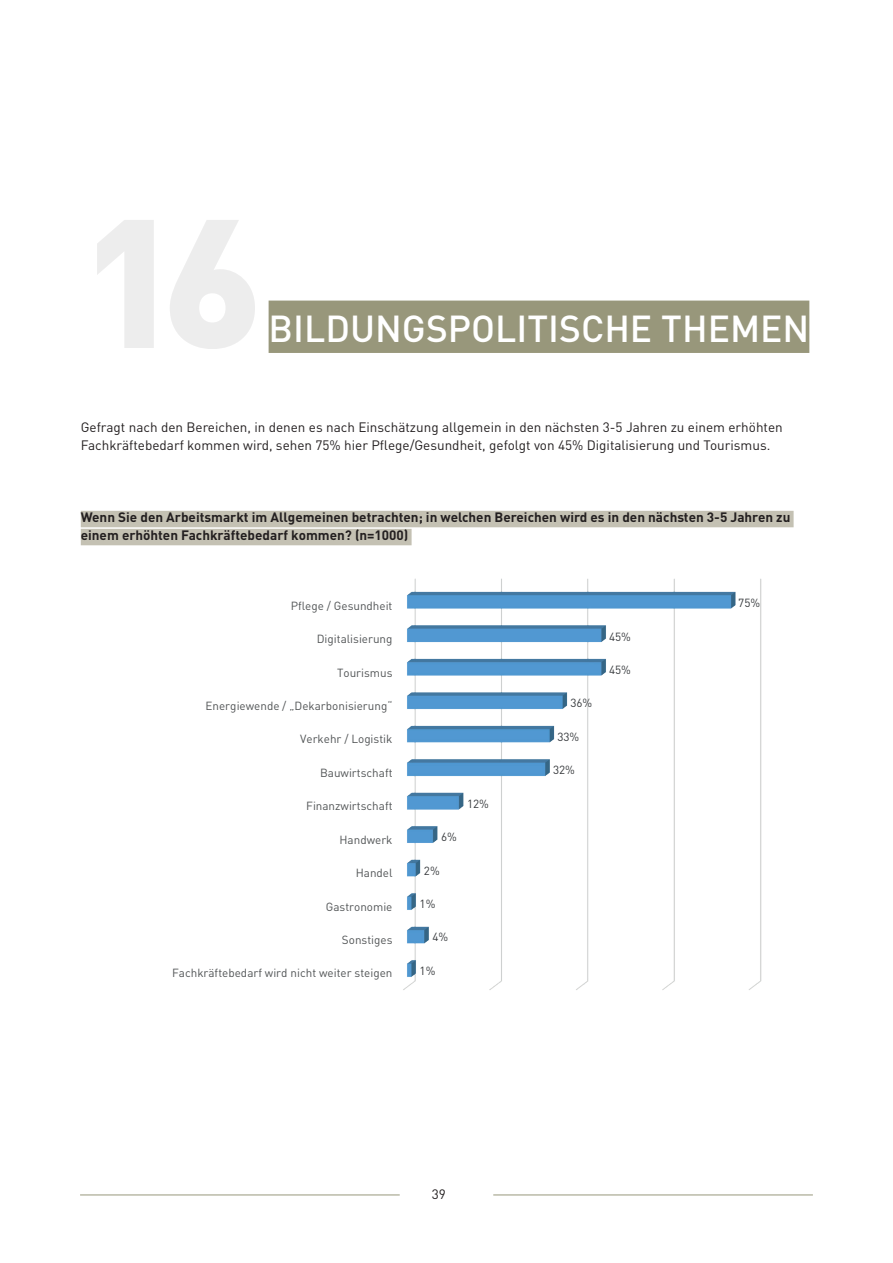
<style>
.page{position:relative;width:893px;height:1263px;background:#fff}
.page>*{position:absolute;margin:0;border:0;box-sizing:border-box;transform-origin:0 0}
.t1{font:500 37.05px "DIN Pro";color:#fff}
.t2{font:13.5px/18px "DIN Pro";color:#231f20}
.t3{font:700 13.5px/18px "DIN Pro";color:#231f20}
.t4{font:11.7px "DIN Pro";color:#515455}
.t5{font:11.7px "DIN Pro";color:#36393c}
</style>
<div class="page">
<hr style="left:80px;top:1194px;width:320px;height:1px;background:#98977b">
<hr style="left:493px;top:1194px;width:320px;height:1px;background:#98977b">
<div style="left:81px;top:511px;width:713px;height:16px;background:#c4c1b3"></div>
<div style="left:81px;top:529px;width:331px;height:16px;background:#c4c1b3"></div>
<div style="left:269px;top:301px;width:540px;height:52px;background:#98977b"></div>
<img style="left:403px;top:578px;width:359px;height:412px">
<h1 class="t1" style="left:269px;top:303px;width:542px">BILDUNGSPOLITISCHE THEMEN</h1>
<p class="t2" style="left:81px;top:418px;width:703px">Gefragt nach den Bereichen, in denen es nach Einschätzung allgemein in den nächsten 3-5 Jahren zu einem erhöhten<br>Fachkräftebedarf kommen wird, sehen 75% hier Pflege/Gesundheit, gefolgt von 45% Digitalisierung und Tourismus.</p>
<p class="t3" style="left:81px;top:508px;width:711px">Wenn Sie den Arbeitsmarkt im Allgemeinen betrachten; in welchen Bereichen wird es in den nächsten 3-5 Jahren zu einem erhöhten Fachkräftebedarf kommen? (n=1000)</p>
<p class="t4" style="left:291px;top:598px;width:103px">Pflege / Gesundheit</p>
<p class="t4" style="left:317px;top:631px;width:77px">Digitalisierung</p>
<p class="t4" style="left:337px;top:664px;width:57px">Tourismus</p>
<p class="t4" style="left:206px;top:698px;width:188px">Energiewende / „Dekarbonisierung“</p>
<p class="t4" style="left:300px;top:731px;width:94px">Verkehr / Logistik</p>
<p class="t4" style="left:320px;top:765px;width:74px">Bauwirtschaft</p>
<p class="t4" style="left:306px;top:798px;width:88px">Finanzwirtschaft</p>
<p class="t4" style="left:339px;top:831px;width:54px">Handwerk</p>
<p class="t4" style="left:356px;top:865px;width:38px">Handel</p>
<p class="t4" style="left:326px;top:898px;width:68px">Gastronomie</p>
<p class="t4" style="left:342px;top:932px;width:52px">Sonstiges</p>
<p class="t4" style="left:172px;top:965px;width:222px">Fachkräftebedarf wird nicht weiter steigen</p>
<p class="t5" style="left:441px;top:829px;width:17px">6%</p>
<p class="t5" style="left:424px;top:862px;width:17px">2%</p>
<p class="t5" style="left:420px;top:896px;width:17px">1%</p>
<p class="t5" style="left:432px;top:929px;width:17px">4%</p>
<p class="t5" style="left:420px;top:962px;width:17px">1%</p>
<p class="t5" style="left:467px;top:795px;width:23px">12%</p>
<p class="t5" style="left:570px;top:695px;width:23px">36%</p>
<p class="t5" style="left:557px;top:729px;width:23px">33%</p>
<p class="t5" style="left:553px;top:762px;width:23px">32%</p>
<p class="t5" style="left:609px;top:628px;width:23px">45%</p>
<p class="t5" style="left:609px;top:662px;width:23px">45%</p>
<p class="t2" style="left:432px;top:1185px;width:16px">39</p>
<p class="t5" style="left:738px;top:595px;width:23px">75%</p>
</div>
